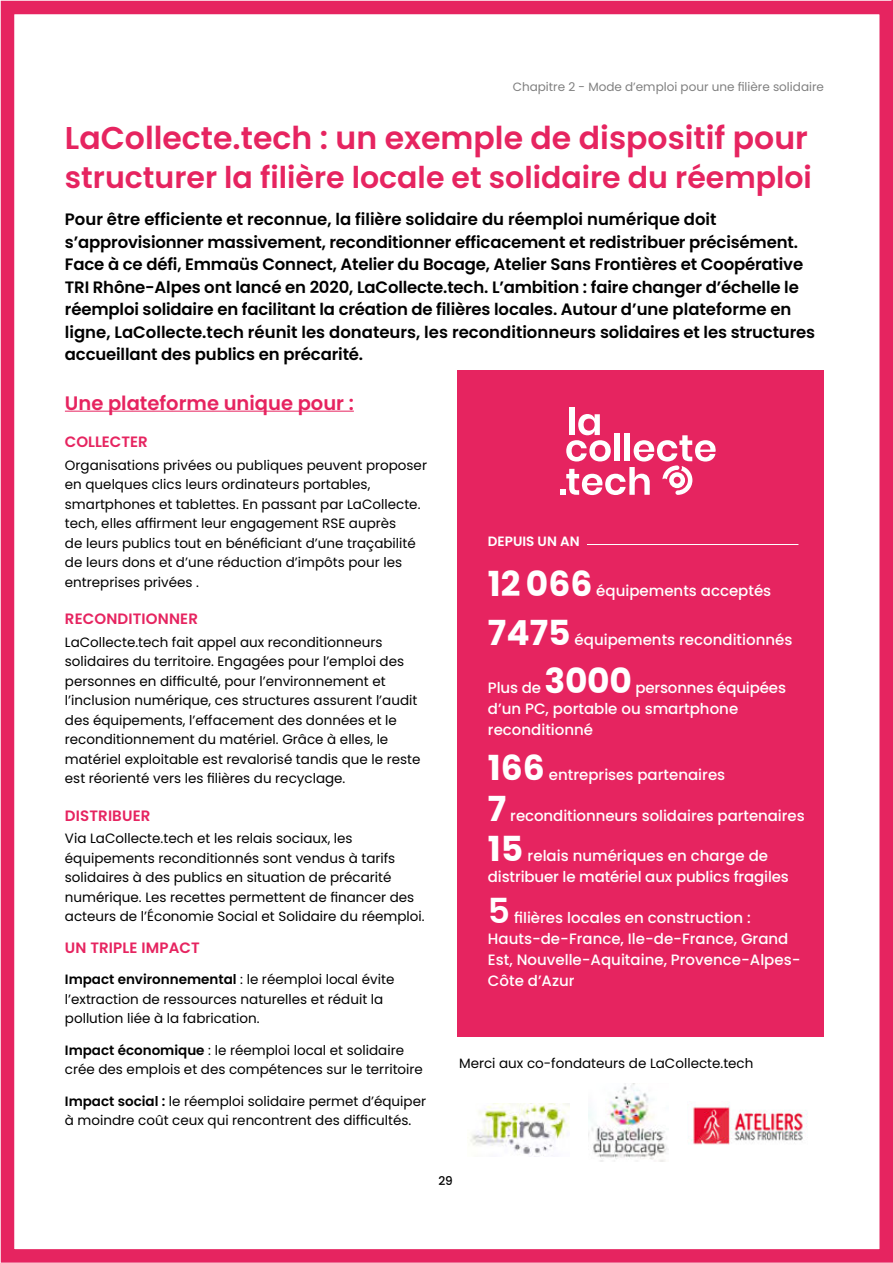
<style>
.page{position:relative;width:893px;height:1263px;background:#fff}
.page>*{position:absolute;margin:0;border:0;box-sizing:border-box;transform-origin:0 0}
.t1{font:700 34.5px "Poppins";color:#fff}
.t2{font:600 34.5px "Poppins";color:#fff}
.t3{font:600 31.5px "Poppins";color:#e62460}
.t4{font:600 30px "Poppins";color:#e62460}
.t5{font:600 19.5px "Poppins";color:#e62460}
.t6{font:600 16.5px/22.5px "Poppins";letter-spacing:-.01em;color:#000}
.t7{font:500 15px/21px "Poppins";color:#fff}
.t8{font:600 15px "Poppins";letter-spacing:.01em;color:#e62460}
.t9{font:13.5px/19.5px "Poppins";color:#000}
.t10{font:600 13.5px "Poppins";color:#fff}
.t11{font:12px "Poppins";color:#808080}
.t12{font:500 12px "Poppins";color:#000}
.s1{font-weight:600}
</style>
<div class="page">
<div style="left:458px;top:370px;width:366px;height:666px;background:#e62460"></div>
<hr style="left:65px;top:411px;width:289px;height:1px;background:#e62460">
<div style="left:1px;top:1px;width:892px;height:1261px;border:14px solid #e62460"></div>
<hr style="left:891px;top:0;width:2px;height:1262px;background:#e62460">
<img style="left:588px;top:1083px;width:80px;height:78px">
<img style="left:691px;top:1105px;width:116px;height:40px">
<img style="left:467px;top:1104px;width:103px;height:52px">
<hr style="left:587px;top:544px;width:211px;height:1px;background:#fff">
<div style="left:569px;top:407px;width:5px;height:28px;background:#fff"></div>
<svg style="left:560px;top:414px;width:156px;height:81px"></svg>
<p class="t11" style="left:513px;top:79px;width:313px">Chapitre 2 - Mode d’emploi pour une filière solidaire</p>
<h2 class="t3" style="left:65px;top:119px;width:744px">LaCollecte.tech : un exemple de dispositif pour</h2>
<h3 class="t4" style="left:65px;top:160px;width:748px">structurer la filière locale et solidaire du réemploi</h3>
<p class="t6" style="left:65px;top:208px;width:752px">Pour être efficiente et reconnue, la filière solidaire du réemploi numérique doit s’approvisionner massivement, reconditionner efficacement et redistribuer précisément.<br>Face à ce défi, Emmaüs Connect, Atelier du Bocage, Atelier Sans Frontières et Coopérative TRI Rhône-Alpes ont lancé en 2020, LaCollecte.tech. L’ambition : faire changer d’échelle le réemploi solidaire en facilitant la création de filières locales. Autour d’une plateforme en ligne, LaCollecte.tech réunit les donateurs, les reconditionneurs solidaires et les structures accueillant des publics en précarité.</p>
<h3 class="t5" style="left:65px;top:392px;width:290px">Une plateforme unique pour :</h3>
<p class="t8" style="left:65px;top:433px;width:84px">COLLECTER</p>
<p class="t9" style="left:65px;top:455px;width:364px">Organisations privées ou publiques peuvent proposer en quelques clics leurs ordinateurs portables, smartphones et tablettes. En passant par LaCollecte. tech, elles affirment leur engagement RSE auprès<br>de leurs publics tout en bénéficiant d’une traçabilité de leurs dons et d’une réduction d’impôts pour les entreprises privées .</p>
<p class="t8" style="left:65px;top:610px;width:135px">RECONDITIONNER</p>
<p class="t9" style="left:65px;top:632px;width:357px">LaCollecte.tech fait appel aux reconditionneurs solidaires du territoire. Engagées pour l’emploi des personnes en difficulté, pour l’environnement et l’inclusion numérique, ces structures assurent l’audit des équipements, l’effacement des données et le reconditionnement du matériel. Grâce à elles, le matériel exploitable est revalorisé tandis que le reste est réorienté vers les filières du recyclage.</p>
<p class="t8" style="left:65px;top:807px;width:87px">DISTRIBUER</p>
<p class="t9" style="left:65px;top:829px;width:361px">Via LaCollecte.tech et les relais sociaux, les équipements reconditionnés sont vendus à tarifs solidaires à des publics en situation de précarité numérique. Les recettes permettent de financer des acteurs de l’Économie Social et Solidaire du réemploi.</p>
<p class="t8" style="left:65px;top:939px;width:136px">UN TRIPLE IMPACT</p>
<p class="t9" style="left:65px;top:970px;width:331px"><span class="s1">Impact environnemental</span> : le réemploi local évite l’extraction de ressources naturelles et réduit la pollution liée à la fabrication.</p>
<p class="t9" style="left:65px;top:1040px;width:360px"><span class="s1">Impact économique</span> : le réemploi local et solidaire crée des emplois et des compétences sur le territoire</p>
<p class="t9" style="left:65px;top:1091px;width:363px"><span class="s1">Impact social :</span> le réemploi solidaire permet d’équiper à moindre coût ceux qui rencontrent des difficultés.</p>
<p class="t10" style="left:488px;top:534px;width:93px">DEPUIS UN AN</p>
<h1 class="t1" style="left:488px;top:564px;width:106px">12 066</h1>
<p class="t7" style="left:596px;top:580px;width:177px">équipements acceptés</p>
<h1 class="t1" style="left:488px;top:613px;width:84px">7475</h1>
<p class="t7" style="left:575px;top:629px;width:219px">équipements reconditionnés</p>
<h1 class="t1" style="left:545px;top:661px;width:89px">3000</h1>
<p class="t7" style="left:488px;top:677px;width:300px;text-indent:147px">personnes équipées d’un PC, portable ou smartphone reconditionné</p>
<h1 class="t1" style="left:488px;top:748px;width:58px">166</h1>
<p class="t7" style="left:488px;top:677px;width:55px">Plus de</p>
<p class="t7" style="left:549px;top:764px;width:178px">entreprises partenaires</p>
<h1 class="t1" style="left:488px;top:789px;width:20px">7</h1>
<p class="t7" style="left:510px;top:805px;width:296px">reconditionneurs solidaires partenaires</p>
<h1 class="t1" style="left:488px;top:829px;width:37px">15</h1>
<p class="t7" style="left:488px;top:845px;width:302px;text-indent:40px">relais numériques en charge de distribuer le matériel aux publics fragiles</p>
<h1 class="t2" style="left:488px;top:891px;width:24px">5</h1>
<p class="t7" style="left:488px;top:907px;width:314px;text-indent:26px">filières locales en construction :<br>Hauts-de-France, Ile-de-France, Grand Est, Nouvelle-Aquitaine, Provence-Alpes-Côte d’Azur</p>
<p class="t9" style="left:459px;top:1054px;width:296px">Merci aux co-fondateurs de LaCollecte.tech</p>
<p class="t12" style="left:439px;top:1174px;width:16px">29</p>
</div>
